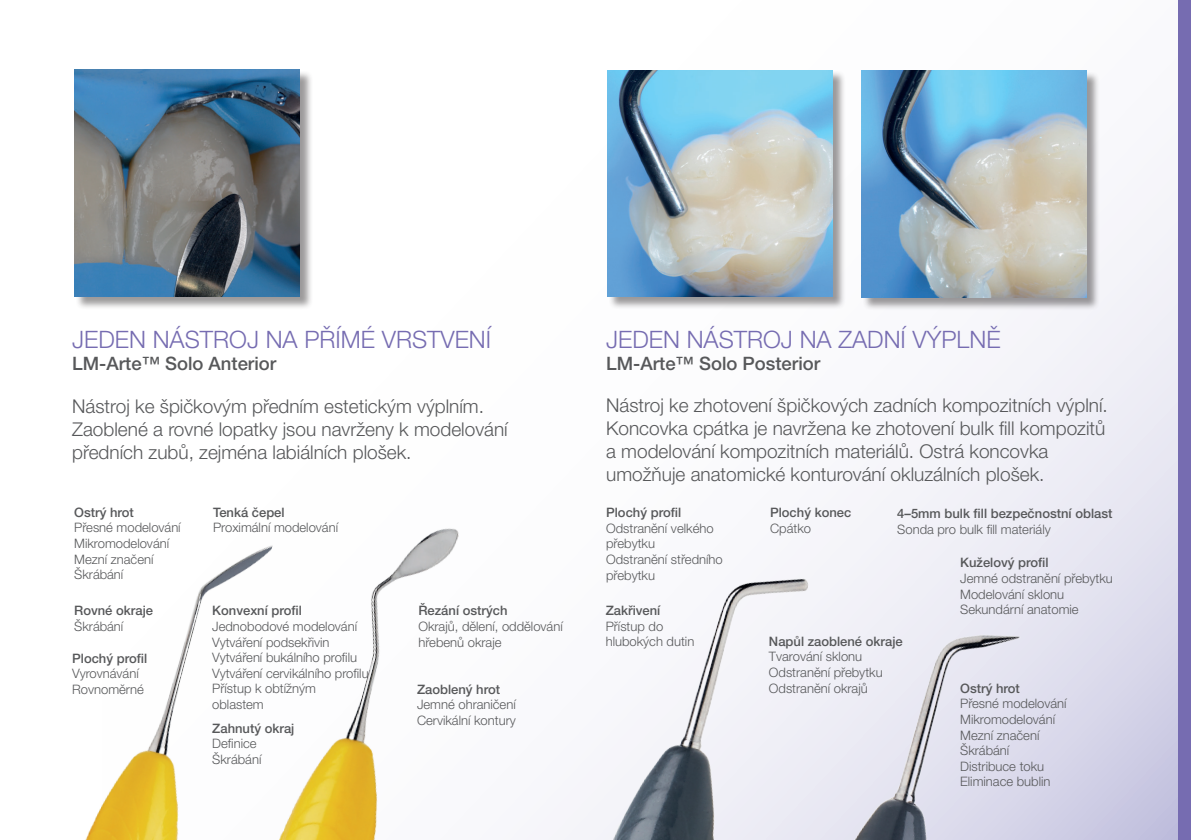
<style>
.page{position:relative;width:1191px;height:840px;background:#fff}
.page>*{position:absolute;margin:0;border:0;box-sizing:border-box;transform-origin:0 0}
.t1{font:300 24px "Helvetica Neue LT Pro";color:#766cb1}
.t2{font:300 19px/22.8px "Helvetica Neue LT Pro";color:#57585a}
.t3{font:500 18.4px "Helvetica Neue LT Pro";color:#57585a}
.t4{font:300 13px/15.6px "Helvetica Neue LT Pro";color:#57585a}
.t5{font:500 13px "Helvetica Neue LT Pro";color:#57585a}
</style>
<div class="page">
<div style="left:1178px;top:0;width:13px;height:839px;background:#766cb1"></div>
<svg style="left:565px;top:70px;width:612px;height:769px;fill:#f5f5f9"></svg>
<img style="left:280px;top:528px;width:179px;height:311px">
<img style="left:86px;top:545px;width:194px;height:294px">
<div style="left:608px;top:71px;width:238px;height:239px;background:#231f20;opacity:.45"></div>
<img style="left:607px;top:70px;width:225px;height:226px">
<div style="left:862px;top:71px;width:238px;height:239px;background:#231f20;opacity:.45"></div>
<img style="left:862px;top:70px;width:224px;height:227px">
<img style="left:842px;top:575px;width:210px;height:264px">
<img style="left:586px;top:502px;width:256px;height:337px">
<div style="left:75px;top:70px;width:238px;height:239px;background:#231f20;opacity:.45"></div>
<img style="left:75px;top:69px;width:225px;height:227px">
<h1 class="t1" style="left:72px;top:324px;width:420px">JEDEN NÁSTROJ NA PŘÍMÉ VRSTVENÍ</h1>
<h3 class="t3" style="left:72px;top:352px;width:206px">LM-Arte™ Solo Anterior</h3>
<h2 class="t2" style="left:72px;top:394px;width:437px">Nástroj ke špičkovým předním estetickým výplním.<br>Zaoblené a rovné lopatky jsou navrženy k modelování předních zubů, zejména labiálních plošek.</h2>
<p class="t5" style="left:74px;top:504px;width:61px">Ostrý hrot</p>
<p class="t4" style="left:74px;top:519px;width:108px">Přesné modelování<br>Mikromodelování<br>Mezní značení<br>Škrábání</p>
<p class="t5" style="left:74px;top:602px;width:80px">Rovné okraje</p>
<p class="t4" style="left:74px;top:618px;width:51px">Škrábání</p>
<p class="t5" style="left:72px;top:649px;width:76px">Plochý profil</p>
<p class="t4" style="left:72px;top:665px;width:73px">Vyrovnávání<br>Rovnoměrné</p>
<p class="t5" style="left:213px;top:504px;width:73px">Tenká čepel</p>
<p class="t4" style="left:213px;top:519px;width:127px">Proximální modelování</p>
<p class="t5" style="left:212px;top:602px;width:91px">Konvexní profil</p>
<p class="t4" style="left:212px;top:618px;width:158px">Jednobodové modelování<br>Vytváření podsekřivin<br>Vytváření bukálního profilu<br>Vytváření cervikálního profilu<br>Přístup k obtížným oblastem</p>
<p class="t5" style="left:212px;top:720px;width:84px">Zahnutý okraj</p>
<p class="t4" style="left:212px;top:735px;width:51px">Definice<br>Škrábání</p>
<p class="t5" style="left:418px;top:602px;width:91px">Řezání ostrých</p>
<p class="t4" style="left:418px;top:618px;width:146px">Okrajů, dělení, oddělování hřebenů okraje</p>
<p class="t5" style="left:417px;top:680px;width:85px">Zaoblený hrot</p>
<p class="t4" style="left:417px;top:696px;width:100px">Jemné ohraničení<br>Cervikální kontury</p>
<h1 class="t1" style="left:606px;top:325px;width:396px">JEDEN NÁSTROJ NA ZADNÍ VÝPLNĚ</h1>
<h3 class="t3" style="left:606px;top:352px;width:216px">LM-Arte™ Solo Posterior</h3>
<h2 class="t2" style="left:606px;top:393px;width:503px">Nástroj ke zhotovení špičkových zadních kompozitních výplní.<br>Koncovka cpátka je navržena ke zhotovení bulk fill kompozitů a modelování kompozitních materiálů. Ostrá koncovka umožňuje anatomické konturování okluzálních plošek.</h2>
<p class="t5" style="left:606px;top:504px;width:76px">Plochý profil</p>
<p class="t4" style="left:606px;top:519px;width:118px">Odstranění velkého přebytku<br>Odstranění středního přebytku</p>
<p class="t5" style="left:605px;top:602px;width:56px">Zakřivení</p>
<p class="t4" style="left:605px;top:617px;width:90px">Přístup do hlubokých dutin</p>
<p class="t5" style="left:770px;top:504px;width:83px">Plochý konec</p>
<p class="t4" style="left:770px;top:519px;width:42px">Cpátko</p>
<p class="t5" style="left:897px;top:505px;width:217px">4–5mm bulk fill bezpečnostní oblast</p>
<p class="t4" style="left:897px;top:521px;width:155px">Sonda pro bulk fill materiály</p>
<p class="t5" style="left:960px;top:554px;width:90px">Kuželový profil</p>
<p class="t4" style="left:960px;top:570px;width:154px">Jemné odstranění přebytku<br>Modelování sklonu<br>Sekundární anatomie</p>
<p class="t5" style="left:769px;top:632px;width:135px">Napůl zaoblené okraje</p>
<p class="t4" style="left:769px;top:648px;width:115px">Tvarování sklonu<br>Odstranění přebytku<br>Odstranění okrajů</p>
<p class="t5" style="left:960px;top:680px;width:61px">Ostrý hrot</p>
<p class="t4" style="left:960px;top:695px;width:108px">Přesné modelování<br>Mikromodelování<br>Mezní značení<br>Škrábání<br>Distribuce toku<br>Eliminace bublin</p>
</div>
